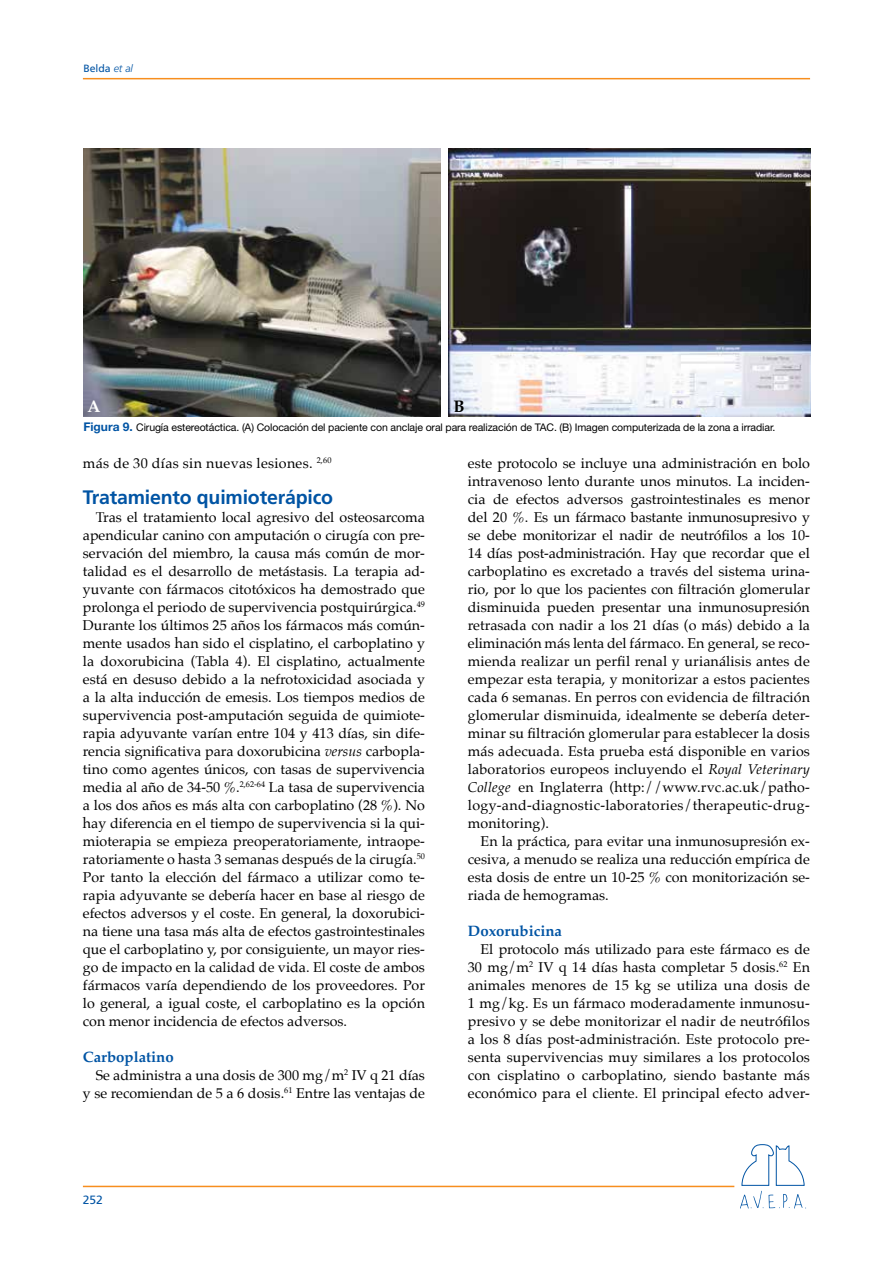
<style>
.page{position:relative;width:893px;height:1263px;background:#fff}
.page>*{position:absolute;margin:0;border:0;box-sizing:border-box;transform-origin:0 0}
.t1{font:700 19.5px "Frutiger";letter-spacing:-.01em;color:#0054a4}
.t2{font:700 16.8px "Palatino";color:#fff}
.t3{font:700 16.8px "Palatino";color:#000}
.t4{font:700 15px "Palatino";color:#0054a4}
.t5{font:14.25px/18px "Palatino";color:#000;text-align:justify}
.t6{font:14.25px "Palatino";letter-spacing:.02em;color:#000}
.t7{font:12px "Frutiger";color:#0054a4}
.t8{font:10.5px "Helvetica Neue LT Std";letter-spacing:-.01em;color:#000}
.t9{font:10.5px "Frutiger";color:#0054a4}
.s1{font-weight:300;font-style:italic}
.s2{font-weight:700;font-size:12px;color:#0054a4}
.s3{font-style:italic}
</style>
<div class="page">
<hr style="left:83px;top:1186px;width:651px;height:1px;background:#f78e1e">
<hr style="left:83px;top:78px;width:727px;height:1px;background:#f78e1e">
<svg style="left:740px;top:1144px;width:66px;height:65px"></svg>
<img style="left:83px;top:149px;width:358px;height:268px">
<img style="left:449px;top:149px;width:361px;height:268px">
<p class="t9" style="left:83px;top:62px;width:51px">Belda <span class="s1">et al</span></p>
<p class="t2" style="left:87px;top:392px;width:15px">A</p>
<p class="t3" style="left:454px;top:392px;width:13px">B</p>
<p class="t8" style="left:83px;top:421px;width:693px"><span class="s2">Figura 9.</span> Cirugía estereotáctica. (A) Colocación del paciente con anclaje oral para realización de TAC. (B) Imagen computerizada de la zona a irradiar.</p>
<p class="t6" style="left:83px;top:451px;width:250px">más de 30 días sin nuevas lesiones. <sup>2,60</sup></p>
<h1 class="t1" style="left:83px;top:486px;width:252px">Tratamiento quimioterápico</h1>
<p class="t5" style="left:83px;top:508px;width:344px;text-indent:13px">Tras el tratamiento local agresivo del osteosarcoma apendicular canino con amputación o cirugía con pre&shy;servación del miembro, la causa más común de mor&shy;talidad es el desarrollo de metástasis. La terapia ad&shy;yuvante con fármacos citotóxicos ha demostrado que prolonga el periodo de supervivencia postquirúrgica.<sup>49<br></sup>Durante los últimos 25 años los fármacos más común&shy;mente usados han sido el cisplatino, el carboplatino y la doxorubicina (Tabla 4). El cisplatino, actualmente está en desuso debido a la nefrotoxicidad asociada y a la alta inducción de emesis. Los tiempos medios de supervivencia post-amputación seguida de quimiote&shy;rapia adyuvante varían entre 104 y 413 días, sin dife&shy;rencia significativa para doxorubicina <span class="s3">versus</span> carbopla&shy;tino como agentes únicos, con tasas de supervivencia media al año de 34-50 %.<sup>2,62-64</sup> La tasa de supervivencia a los dos años es más alta con carboplatino (28 %). No hay diferencia en el tiempo de supervivencia si la qui&shy;mioterapia se empieza preoperatoriamente, intraope&shy;ratoriamente o hasta 3 semanas después de la cirugía.<sup>50<br></sup>Por tanto la elección del fármaco a utilizar como te&shy;rapia adyuvante se debería hacer en base al riesgo de efectos adversos y el coste. En general, la doxorubici&shy;na tiene una tasa más alta de efectos gastrointestinales que el carboplatino y, por consiguiente, un mayor ries&shy;go de impacto en la calidad de vida. El coste de ambos fármacos varía dependiendo de los proveedores. Por lo general, a igual coste, el carboplatino es la opción con menor incidencia de efectos adversos.</p>
<p class="t4" style="left:83px;top:1044px;width:92px">Carboplatino</p>
<p class="t5" style="left:83px;top:1066px;width:344px;text-align:right">Se administra a una dosis de 300 mg/m<sup>2</sup> IV q 21 días<br>y se recomiendan de 5 a 6 dosis.<sup>61</sup> Entre las ventajas de</p>
<p class="t7" style="left:83px;top:1193px;width:22px">252</p>
<p class="t5" style="left:468px;top:454px;width:344px">este protocolo se incluye una administración en bolo intravenoso lento durante unos minutos. La inciden&shy;cia de efectos adversos gastrointestinales es menor del 20 %. Es un fármaco bastante inmunosupresivo y se debe monitorizar el nadir de neutrófilos a los 10- 14 días post-administración. Hay que recordar que el carboplatino es excretado a través del sistema urina&shy;rio, por lo que los pacientes con filtración glomerular disminuida pueden presentar una inmunosupresión retrasada con nadir a los 21 días (o más) debido a la eliminación más lenta del fármaco. En general, se reco&shy;mienda realizar un perfil renal y urianálisis antes de empezar esta terapia, y monitorizar a estos pacientes cada 6 semanas. En perros con evidencia de filtración glomerular disminuida, idealmente se debería deter&shy;minar su filtración glomerular para establecer la dosis más adecuada. Esta prueba está disponible en varios laboratorios europeos incluyendo el <span class="s3">Royal Veterinary College</span> en Inglaterra (http://www.rvc.ac.uk/patho&shy;logy-and-diagnostic-laboratories/therapeutic-drug&shy;monitoring).</p>
<p class="t5" style="left:468px;top:832px;width:344px;text-indent:13px">En la práctica, para evitar una inmunosupresión ex&shy;cesiva, a menudo se realiza una reducción empírica de esta dosis de entre un 10-25 % con monitorización se&shy;riada de hemogramas.</p>
<p class="t4" style="left:468px;top:918px;width:96px">Doxorubicina</p>
<p class="t5" style="left:468px;top:940px;width:344px;text-indent:13px">El protocolo más utilizado para este fármaco es de 30 mg/m<sup>2</sup> IV q 14 días hasta completar 5 dosis.<sup>62</sup> En animales menores de 15 kg se utiliza una dosis de 1 mg/kg. Es un fármaco moderadamente inmunosu&shy;presivo y se debe monitorizar el nadir de neutrófilos a los 8 días post-administración. Este protocolo pre&shy;senta supervivencias muy similares a los protocolos con cisplatino o carboplatino, siendo bastante más económico para el cliente. El principal efecto adver-</p>
</div>
